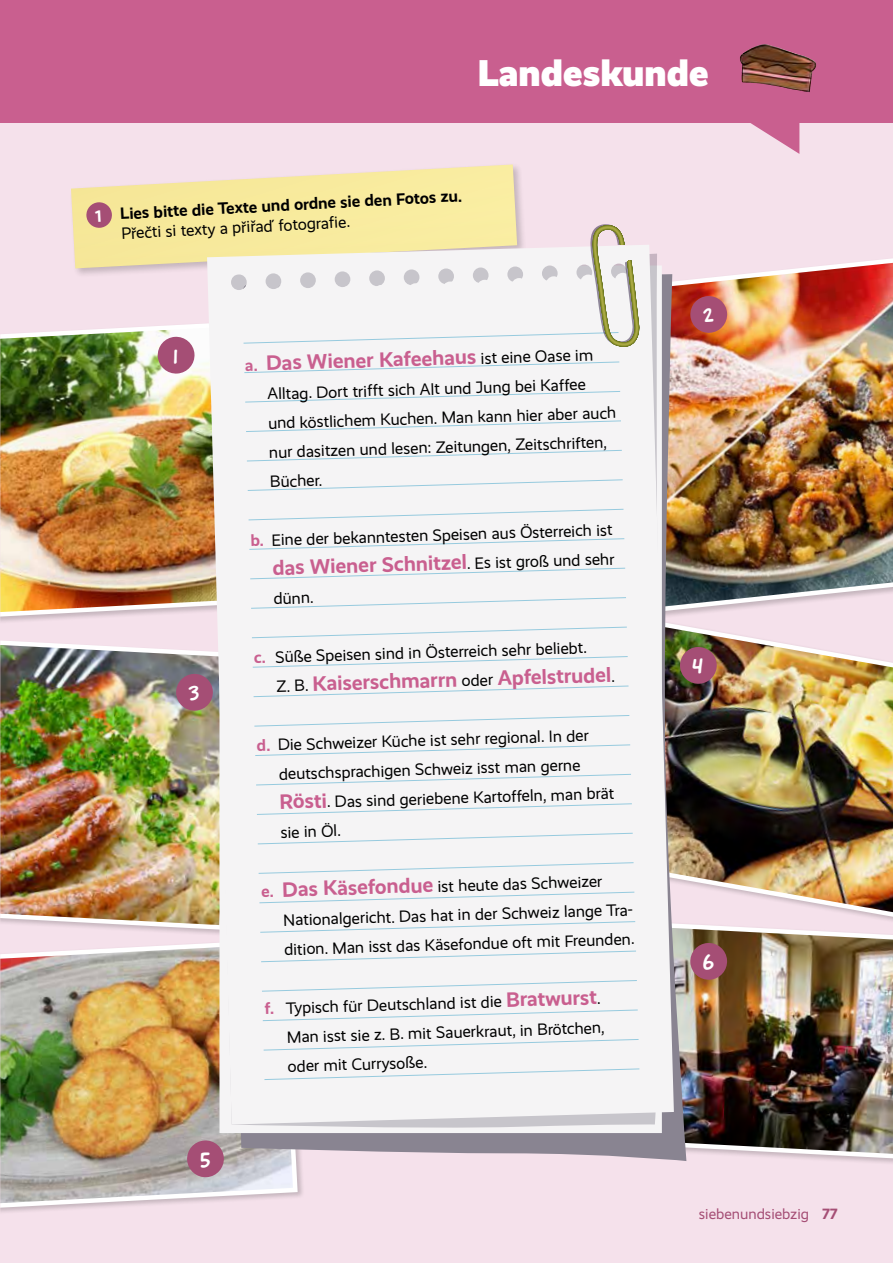
<style>
.page{position:relative;width:893px;height:1263px;background:#f5e1eb}
.page>*{position:absolute;margin:0;border:0;box-sizing:border-box;transform-origin:0 0}
.t1{font:900 37.5px "Realist";color:#fff}
.t2{font:700 21px "Realist";color:#c95f8f}
.t3{font:16.5px/29.1px "Realist";color:#000}
.t4{font:700 16.5px/19.8px "Realist";color:#000}
.t5{font:15px "Realist";color:#a54e75}
.t6{font:700 15px "Realist";color:#a54e75}
.s1{color:#fff}
.s2{font-weight:400}
.s3{font-size:16.5px}
.s4{font-weight:400;font-size:16.5px;color:#000}
.s5{font-weight:700;color:#c95f8f}
.s6{font-weight:700;font-size:21px;color:#c95f8f}
</style>
<div class="page">
<div style="left:0;top:0;width:893px;height:123px;background:#c95f8f"></div>
<svg style="left:750px;top:123px;width:49px;height:31px"></svg>
<img style="left:740px;top:45px;width:76px;height:47px">
<div style="left:69px;top:162px;width:458px;height:116px;background:#000;opacity:.2"></div>
<svg style="left:71px;top:164px;width:456px;height:106px"></svg>
<div style="left:86px;top:202px;width:26px;height:26px;background:#a54e75;border-radius:50%"></div>
<img style="left:0;top:323px;width:207px;height:297px">
<img style="left:0;top:640px;width:207px;height:292px">
<div style="left:0;top:938px;width:305px;height:277px;background:#000;opacity:.2"></div>
<img style="left:0;top:938px;width:300px;height:272px">
<img style="left:686px;top:627px;width:207px;height:291px">
<img style="left:686px;top:918px;width:207px;height:243px">
<img style="left:686px;top:258px;width:207px;height:356px">
<img style="left:223px;top:280px;width:463px;height:881px">
<svg style="left:207px;top:245px;width:467px;height:879px;background:#efedec"></svg>
<svg style="left:243px;top:361px;width:377px;height:13px;background:#edf0f3"></svg>
<svg style="left:244px;top:390px;width:377px;height:13px;background:#edf0f3"></svg>
<svg style="left:245px;top:420px;width:377px;height:12px;background:#edf0f3"></svg>
<svg style="left:246px;top:449px;width:377px;height:13px;background:#edf0f3"></svg>
<svg style="left:247px;top:479px;width:377px;height:12px;background:#edf0f3"></svg>
<svg style="left:248px;top:508px;width:376px;height:13px;background:#edf0f3"></svg>
<svg style="left:248px;top:538px;width:377px;height:12px;background:#edf0f3"></svg>
<svg style="left:249px;top:567px;width:377px;height:13px;background:#edf0f3"></svg>
<svg style="left:250px;top:597px;width:377px;height:12px;background:#edf0f3"></svg>
<svg style="left:251px;top:626px;width:377px;height:13px;background:#edf0f3"></svg>
<svg style="left:252px;top:656px;width:377px;height:12px;background:#edf0f3"></svg>
<svg style="left:253px;top:685px;width:376px;height:13px;background:#edf0f3"></svg>
<svg style="left:253px;top:714px;width:377px;height:13px;background:#edf0f3"></svg>
<svg style="left:254px;top:744px;width:377px;height:12px;background:#edf0f3"></svg>
<svg style="left:255px;top:773px;width:377px;height:13px;background:#edf0f3"></svg>
<svg style="left:256px;top:803px;width:377px;height:12px;background:#edf0f3"></svg>
<svg style="left:257px;top:832px;width:377px;height:13px;background:#edf0f3"></svg>
<svg style="left:258px;top:862px;width:376px;height:12px;background:#edf0f3"></svg>
<svg style="left:258px;top:891px;width:377px;height:13px;background:#edf0f3"></svg>
<svg style="left:259px;top:921px;width:377px;height:12px;background:#edf0f3"></svg>
<svg style="left:260px;top:950px;width:377px;height:13px;background:#edf0f3"></svg>
<svg style="left:261px;top:979px;width:377px;height:13px;background:#edf0f3"></svg>
<svg style="left:262px;top:1009px;width:377px;height:12px;background:#edf0f3"></svg>
<svg style="left:263px;top:1038px;width:376px;height:13px;background:#edf0f3"></svg>
<svg style="left:264px;top:1068px;width:376px;height:12px;background:#edf0f3"></svg>
<svg style="left:243px;top:224px;width:397px;height:123px;background:#efebde"></svg>
<svg style="left:157px;top:336px;width:38px;height:38px"></svg>
<svg style="left:690px;top:295px;width:38px;height:38px"></svg>
<svg style="left:175px;top:673px;width:39px;height:38px"></svg>
<svg style="left:186px;top:1140px;width:39px;height:38px"></svg>
<svg style="left:690px;top:942px;width:38px;height:38px"></svg>
<svg style="left:679px;top:646px;width:38px;height:38px"></svg>
<h1 class="t1" style="left:478px;top:51px;width:232px">Landeskunde</h1>
<p class="t4" style="left:120px;top:204px;width:344px;text-indent:-25px;rotate:-3deg"><span class="s1">1</span> Lies bitte die Texte und ordne sie den Fotos zu.<br><span class="s2">Přečti si texty a přiřaď fotografi e.</span></p>
<p class="t2" style="left:245px;top:352px;width:350px;rotate:-2deg"><span class="s3">a.</span> Das Wiener Kafeehaus <span class="s4">ist eine Oase im</span></p>
<p class="t3" style="left:266px;top:380px;width:350px;rotate:-2deg">Alltag. Dort triff t sich Alt und Jung bei Kaff ee und köstlichem Kuchen. Man kann hier aber auch nur dasitzen und lesen: Zeitungen, Zeitschriften, Bücher.</p>
<p class="t3" style="left:250px;top:527px;width:364px;rotate:-2deg"><span class="s5">b.</span> Eine der bekanntesten Speisen aus Österreich ist</p>
<p class="t2" style="left:272px;top:556px;width:344px;rotate:-2deg">das Wiener Schnitzel<span class="s4">. Es ist groß und sehr</span></p>
<p class="t3" style="left:273px;top:584px;width:42px;rotate:-2deg">dünn.</p>
<p class="t3" style="left:254px;top:644px;width:334px;rotate:-2deg"><span class="s5">c.</span> Süße Speisen sind in Österreich sehr beliebt.</p>
<p class="t2" style="left:276px;top:673px;width:341px;rotate:-2deg"><span class="s4">Z. B.</span> Kaiserschmarrn <span class="s4">oder</span> Apfelstrudel<span class="s4">.</span></p>
<p class="t3" style="left:277px;top:731px;width:336px;text-indent:-21px;rotate:-2deg"><span class="s5">d.</span> Die Schweizer Küche ist sehr regional. In der deutschsprachigen Schweiz isst man gerne <span class="s6">Rösti</span>. Das sind geriebene Kartoff eln, man brät sie in Öl.</p>
<p class="t3" style="left:282px;top:877px;width:354px;text-indent:-21px;rotate:-2deg"><span class="s5">e.</span> <span class="s6">Das Käsefondue</span> ist heute das Schweizer<br>Nationalgericht. Das hat in der Schweiz lange Tra&shy;dition. Man isst das Käsefondue oft mit Freunden.</p>
<p class="t3" style="left:285px;top:994px;width:320px;text-indent:-21px;rotate:-2deg"><span class="s5">f.</span> Typisch für Deutschland ist die <span class="s6">Bratwurst</span>.<br>Man isst sie z. B. mit Sauerkraut, in Brötchen, oder mit Currysoße.</p>
<p class="t5" style="left:699px;top:1205px;width:112px">siebenundsiebzig</p>
<p class="t6" style="left:822px;top:1205px;width:17px">77</p>
</div>
